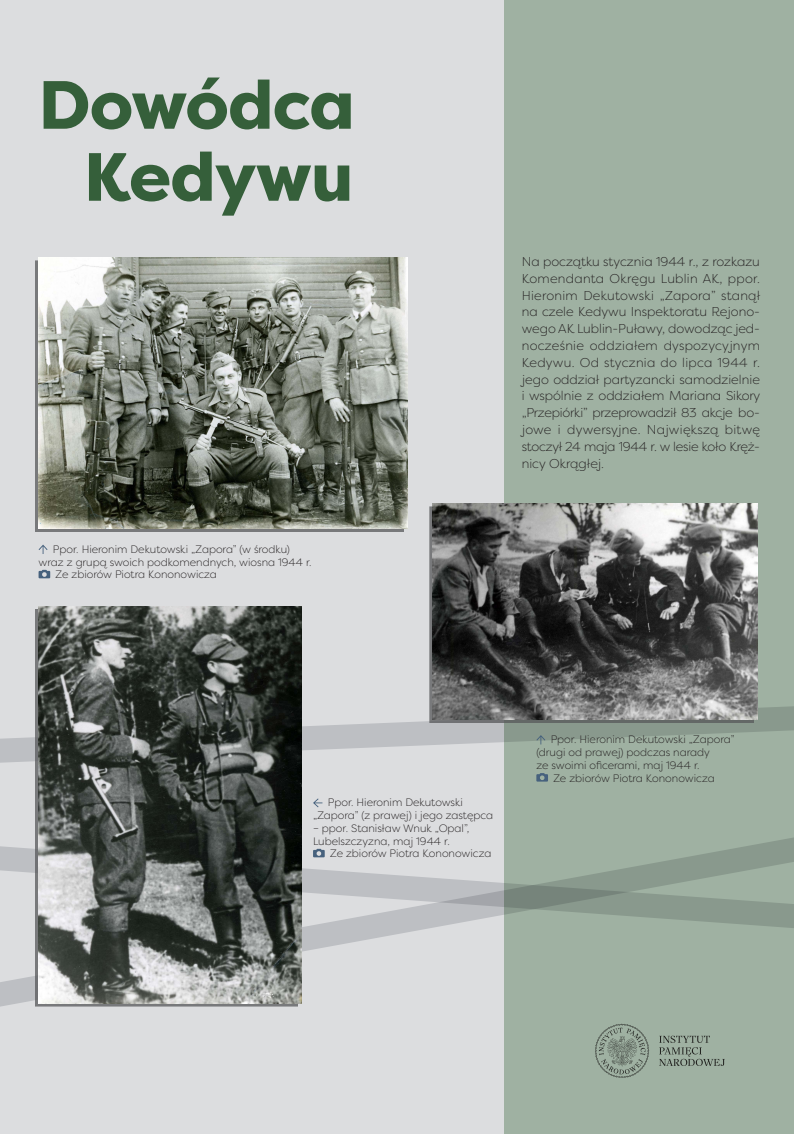
<style>
.page{position:relative;width:794px;height:1134px;background:#dcdddf}
.page>*{position:absolute;margin:0;border:0;box-sizing:border-box;transform-origin:0 0}
.tytul_planszy{font:800 68px/72px "Filson Pro";letter-spacing:-.01em;color:#355f3a;text-align:right}
.tekst_glowny{font:300 12.8px/16.8px "Filson Pro";letter-spacing:-.02em;color:#231f20;text-align:justify}
.podpis_just_lewo{font:300 10.8px/12.8px "Filson Pro";color:#231f20}
.podpis_just_prawo{font:300 10.8px "Filson Pro";color:#231f20}
</style>
<div class="page">
<div style="left:505px;top:0;width:289px;height:1134px;background:#9fb1a2"></div>
<svg style="left:0;top:703px;width:794px;height:64px"></svg>
<svg style="left:0;top:824px;width:794px;height:200px"></svg>
<div style="left:429px;top:507px;width:325px;height:216px;background:#57585a;opacity:.75"></div>
<img style="left:433px;top:504px;width:324px;height:216px">
<div style="left:35px;top:609px;width:263px;height:397px;background:#57585a;opacity:.75"></div>
<img style="left:39px;top:606px;width:262px;height:397px">
<div style="left:35px;top:261px;width:369px;height:271px;background:#57585a;opacity:.75"></div>
<img style="left:39px;top:257px;width:368px;height:271px">
<svg style="left:595px;top:1024px;width:54px;height:54px"></svg>
<svg style="left:659px;top:1036px;width:66px;height:30px"></svg>
<svg style="left:39px;top:545px;width:9px;height:9px"></svg>
<svg style="left:39px;top:570px;width:11px;height:8px"></svg>
<svg style="left:536px;top:735px;width:9px;height:9px"></svg>
<svg style="left:536px;top:773px;width:12px;height:9px"></svg>
<svg style="left:313px;top:798px;width:9px;height:9px"></svg>
<svg style="left:313px;top:849px;width:12px;height:8px"></svg>
<p class="tytul_planszy" style="left:39px;top:70px;width:317px">Dowódca<br>Kedywu</p>
<p class="podpis_just_lewo" style="left:53px;top:542px;width:238px">Ppor. Hieronim Dekutowski „Zapora” (w środku)</p>
<p class="podpis_just_lewo" style="left:39px;top:555px;width:275px">wraz z grupą swoich podkomendnych, wiosna 1944 r.</p>
<p class="podpis_just_lewo" style="left:56px;top:568px;width:163px">Ze zbiorów Piotra Kononowicza</p>
<p class="tekst_glowny" style="left:522px;top:253px;width:240px">Na początku stycznia 1944 r., z rozkazu Komendanta Okręgu Lublin AK, ppor.<br>Hieronim Dekutowski „Zapora” stanął na czele Kedywu Inspektoratu Rejono&shy;wego AK Lublin-Puławy, dowodząc jed&shy;nocześnie oddziałem dyspozycyjnym Kedywu. Od stycznia do lipca 1944 r. jego oddział partyzancki samodzielnie i wspólnie z oddziałem Mariana Sikory „Przepiórki” przeprowadził 83 akcje bo&shy;jowe i dywersyjne. Największą bitwę stoczył 24 maja 1944 r. w lesie koło Kręż&shy;nicy Okrągłej.</p>
<p class="podpis_just_lewo" style="left:313px;top:796px;width:182px;text-indent:15px">Ppor. Hieronim Dekutowski „Zapora” (z prawej) i jego zastępca</p>
<p class="podpis_just_lewo" style="left:313px;top:821px;width:158px">– ppor. Stanisław Wnuk „Opal”,</p>
<p class="podpis_just_lewo" style="left:313px;top:834px;width:138px">Lubelszczyzna, maj 1944 r.</p>
<p class="podpis_just_lewo" style="left:330px;top:847px;width:163px">Ze zbiorów Piotra Kononowicza</p>
<p class="podpis_just_prawo" style="left:551px;top:732px;width:185px">Ppor. Hieronim Dekutowski „Zapora”</p>
<p class="podpis_just_prawo" style="left:536px;top:745px;width:175px">(drugi od prawej) podczas narady</p>
<p class="podpis_just_prawo" style="left:536px;top:758px;width:165px">ze swoimi oficerami, maj 1944 r.</p>
<p class="podpis_just_prawo" style="left:553px;top:771px;width:163px">Ze zbiorów Piotra Kononowicza</p>
</div>
